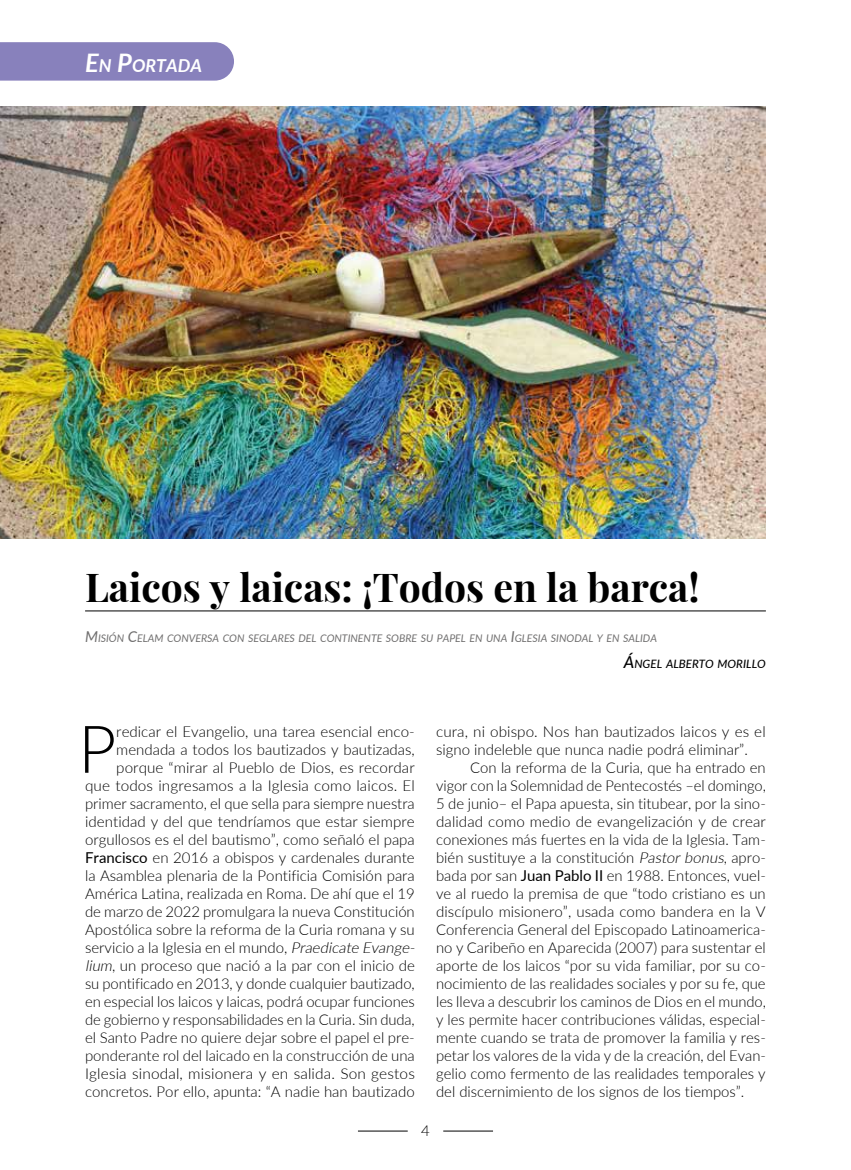
<style>
.page{position:relative;width:851px;height:1170px;background:#fff}
.page>*{position:absolute;margin:0;border:0;box-sizing:border-box;transform-origin:0 0}
.t1{font:300 65.85px "Lato";color:#000}
.t2{font:700 39px "Playfair Display SC";color:#000}
.t3{font:italic 700 17.85px "Lato";color:#fff}
.t4{font:300 15px/18px "Lato";color:#000}
.t5{font:italic 500 11.55px "Lato";color:#000}
.t6{font:italic 10.5px "Lato";color:#706f6f}
.s1{font-size:25.5px}
.s2{font-size:15px}
.s3{font-size:16.5px}
.s4{font-weight:400}
.s5{font-style:italic}
</style>
<div class="page">
<hr style="left:443px;top:1130px;width:50px;height:1px;background:#000">
<hr style="left:358px;top:1130px;width:49px;height:1px;background:#000">
<div style="left:0;top:42px;width:234px;height:39px;background:#8881bc"></div>
<img style="left:0;top:106px;width:765px;height:432px">
<hr style="left:85px;top:610px;width:680px;height:1px;background:#000">
<p class="t3" style="left:85px;top:52px;width:118px"><span class="s1">E</span>N <span class="s1">P</span>ORTADA</p>
<h2 class="t2" style="left:85px;top:556px;width:616px">Laicos y laicas: ¡Todos en la barca!</h2>
<p class="t6" style="left:85px;top:630px;width:573px"><span class="s2">M</span>ISIÓN <span class="s2">C</span>ELAM CONVERSA CON SEGLARES DEL CONTINENTE SOBRE SU PAPEL EN UNA <span class="s2">I</span>GLESIA SINODAL Y EN SALIDA</p>
<p class="t5" style="left:623px;top:655px;width:143px"><span class="s3">Á</span>NGEL ALBERTO MORILLO</p>
<p class="t4" style="left:85px;top:721px;width:335px;text-align:right">redicar el Evangelio, una tarea esencial enco&shy;mendada a todos los bautizados y bautizadas, porque “mirar al Pueblo de Dios, es recordar<br>que todos ingresamos a la Iglesia como laicos. El primer sacramento, el que sella para siempre nuestra identidad y del que tendríamos que estar siempre orgullosos es el del bautismo”, como señaló el papa <span class="s4">Francisco</span> en 2016 a obispos y cardenales durante la Asamblea plenaria de la Pontificia Comisión para América Latina, realizada en Roma. De ahí que el 19 de marzo de 2022 promulgara la nueva Constitución Apostólica sobre la reforma de la Curia romana y su servicio a la Iglesia en el mundo, <span class="s5">Praedicate Evange&shy;lium</span>, un proceso que nació a la par con el inicio de su pontificado en 2013, y donde cualquier bautizado, en especial los laicos y laicas, podrá ocupar funciones de gobierno y responsabilidades en la Curia. Sin duda, el Santo Padre no quiere dejar sobre el papel el pre&shy;ponderante rol del laicado en la construcción de una Iglesia sinodal, misionera y en salida. Son gestos concretos. Por ello, apunta: “A nadie han bautizado</p>
<h1 class="t1" style="left:78px;top:703px;width:40px">P</h1>
<p class="t4" style="left:436px;top:721px;width:331px">cura, ni obispo. Nos han bautizados laicos y es el signo indeleble que nunca nadie podrá eliminar”.</p>
<p class="t4" style="left:436px;top:757px;width:331px;text-align:justify;text-indent:34px">Con la reforma de la Curia, que ha entrado en vigor con la Solemnidad de Pentecostés –el domingo, 5 de junio– el Papa apuesta, sin titubear, por la sino&shy;dalidad como medio de evangelización y de crear conexiones más fuertes en la vida de la Iglesia. Tam&shy;bién sustituye a la constitución <span class="s5">Pastorbonus</span>, apro&shy;bada por san <span class="s4">Juan Pablo II</span> en 1988. Entonces, vuel&shy;ve al ruedo la premisa de que “todo cristiano es un discípulo misionero”, usada como bandera en la V Conferencia General del Episcopado Latinoamerica&shy;no y Caribeño en Aparecida (2007) para sustentar el aporte de los laicos “por su vida familiar, por su co&shy;nocimiento de las realidades sociales y por su fe, que les lleva a descubrir los caminos de Dios en el mundo, y les permite hacer contribuciones válidas, especial&shy;mente cuando se trata de promover la familia y res&shy;petar los valores de la vida y de la creación, del Evan&shy;gelio como fermento de las realidades temporales y del discernimiento de los signos de los tiempos”.</p>
<p class="t4" style="left:421px;top:1120px;width:10px">4</p>
</div>
